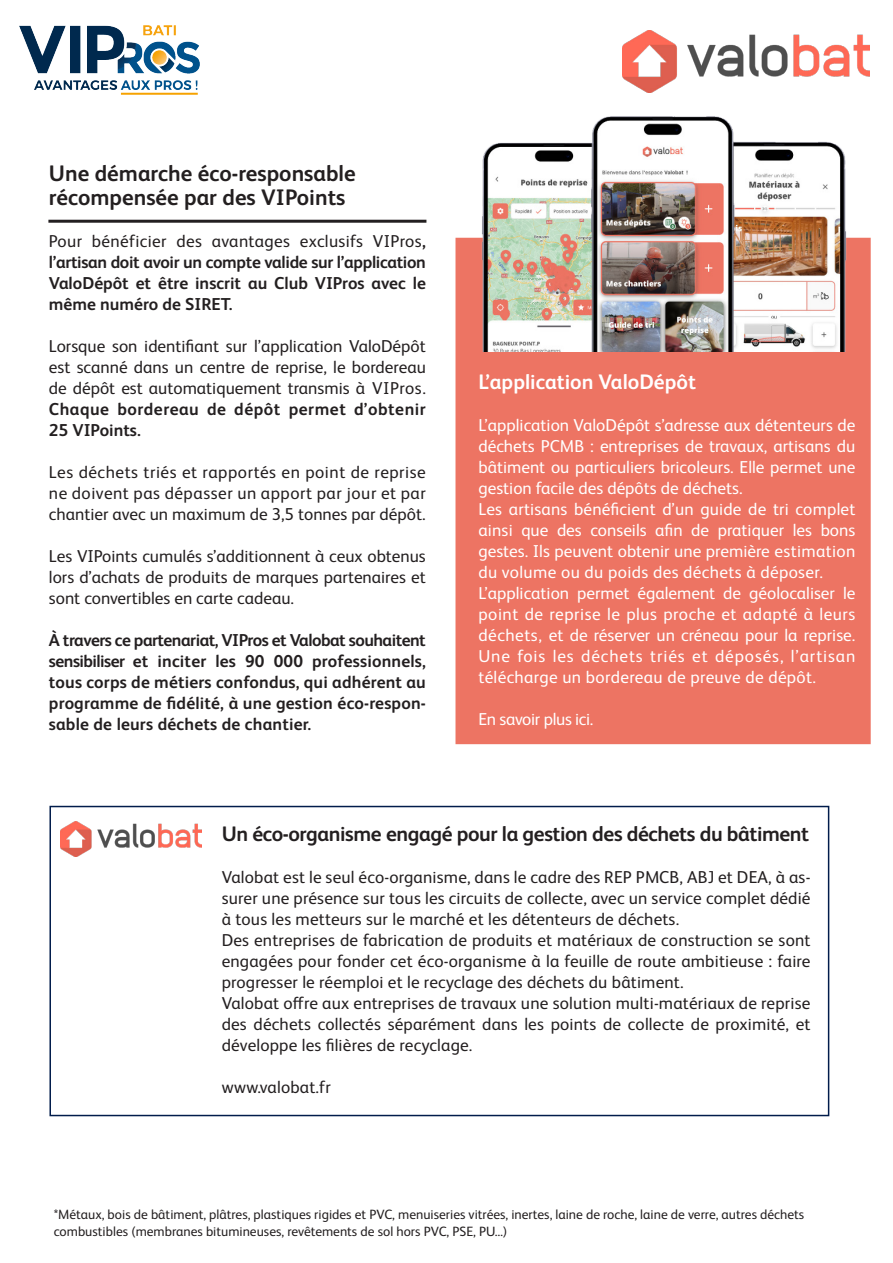
<style>
.page{position:relative;width:893px;height:1263px;background:#fff}
.page>*{position:absolute;margin:0;border:0;box-sizing:border-box;transform-origin:0 0}
.t1{font:700 22.5px "FS Albert Pro";color:#231f20}
.t2{font:700 21px "FS Albert Pro";letter-spacing:-.02em;color:#231f20}
.t3{font:700 21px "FS Albert Pro";color:#fff}
.t4{font:17.25px/21px "FS Albert Pro";letter-spacing:.005em;color:#231f20;text-align:justify}
.t5{font:17.25px/21px "FS Albert Pro";letter-spacing:.02em;color:#fff;text-align:justify}
.t6{font:700 17.25px/21px "FS Albert Pro";color:#231f20;text-align:justify}
.t7{font:17.25px "FS Albert Pro";letter-spacing:-.02em;color:#fff}
.t8{font:13.5px/16.2px "FS Albert Pro";color:#231f20}
.s1{font-weight:400}
.s2{font-weight:700}
</style>
<div class="page">
<img style="left:20px;top:26px;width:180px;height:69px">
<img style="left:623px;top:30px;width:246px;height:60px">
<div style="left:455px;top:238px;width:416px;height:506px;background:#ed7463;border:2px solid #ed7463"></div>
<hr style="left:48px;top:220px;width:378px;height:3px;background:#231f20">
<img style="left:455px;top:90px;width:416px;height:262px">
<div style="left:49px;top:806px;width:780px;height:310px;border:2px solid #011c4b"></div>
<img style="left:60px;top:821px;width:141px;height:36px">
<p class="t1" style="left:49px;top:157px;width:308px">Une démarche éco-responsable</p>
<p class="t1" style="left:49px;top:181px;width:298px">récompensée par des VIPoints</p>
<p class="t6" style="left:49px;top:230px;width:378px"><span class="s1">Pour bénéficier des avantages exclusifs VIPros</span>, l’artisan doit avoir un compte valide sur l’application ValoDépôt et être inscrit au Club VIPros avec le même numéro de SIRET.</p>
<p class="t4" style="left:49px;top:334px;width:378px">Lorsque son identifiant sur l’application ValoDépôt est scanné dans un centre de reprise, le bordereau de dépôt est automatiquement transmis à VIPros.<br><span class="s2">Chaque bordereau de dépôt permet d’obtenir 25 VIPoints.</span></p>
<p class="t4" style="left:49px;top:460px;width:379px">Les déchets triés et rapportés en point de reprise ne doivent pas dépasser un apport par jour et par chantier avec un maximum de 3,5 tonnes par dépôt.</p>
<p class="t4" style="left:49px;top:544px;width:378px">Les VIPoints cumulés s’additionnent à ceux obtenus lors d’achats de produits de marques partenaires et sont convertibles en carte cadeau.</p>
<p class="t6" style="left:49px;top:629px;width:378px">À travers ce partenariat, VIPros et Valobat souhaitent sensibiliser et inciter les 90 000 professionnels, tous corps de métiers confondus, qui adhérent au programme de fidélité, à une gestion éco-respon&shy;sable de leurs déchets de chantier.</p>
<p class="t3" style="left:478px;top:367px;width:219px">L’application ValoDépôt</p>
<p class="t5" style="left:478px;top:413px;width:378px">L’application ValoDépôt s’adresse aux détenteurs de déchets PCMB : entreprises de travaux, artisans du bâtiment ou particuliers bricoleurs. Elle permet une gestion facile des dépôts de déchets.</p>
<p class="t5" style="left:478px;top:497px;width:378px">Les artisans bénéficient d’un guide de tri complet ainsi que des conseils afin de pratiquer les bons gestes. Ils peuvent obtenir une première estimation du volume ou du poids des déchets à déposer.</p>
<p class="t5" style="left:478px;top:581px;width:379px">L’application permet également de géolocaliser le point de reprise le plus proche et adapté à leurs déchets, et de réserver un créneau pour la reprise.<br>Une fois les déchets triés et déposés, l’artisan télécharge un bordereau de preuve de dépôt.</p>
<p class="t7" style="left:478px;top:706px;width:116px">En savoir plus ici.</p>
<p class="t2" style="left:222px;top:819px;width:589px">Un éco-organisme engagé pour la gestion des déchets du bâtiment</p>
<p class="t4" style="left:222px;top:866px;width:590px">Valobat est le seul éco-organisme, dans le cadre des REP PMCB, ABJ et DEA, à as&shy;surer une présence sur tous les circuits de collecte, avec un service complet dédié à tous les metteurs sur le marché et les détenteurs de déchets.</p>
<p class="t4" style="left:222px;top:929px;width:590px">Des entreprises de fabrication de produits et matériaux de construction se sont engagées pour fonder cet éco-organisme à la feuille de route ambitieuse : faire progresser le réemploi et le recyclage des déchets du bâtiment.</p>
<p class="t4" style="left:222px;top:992px;width:590px">Valobat offre aux entreprises de travaux une solution multi-matériaux de reprise des déchets collectés séparément dans les points de collecte de proximité, et développe les filières de recyclage.</p>
<p class="t4" style="left:222px;top:1076px;width:111px">www.valobat.fr</p>
<p class="t8" style="left:54px;top:1206px;width:752px">*Métaux, bois de bâtiment, plâtres, plastiques rigides et PVC, menuiseries vitrées, inertes, laine de roche, laine de verre, autres déchets combustibles (membranes bitumineuses, revêtements de sol hors PVC, PSE, PU…)</p>
</div>
